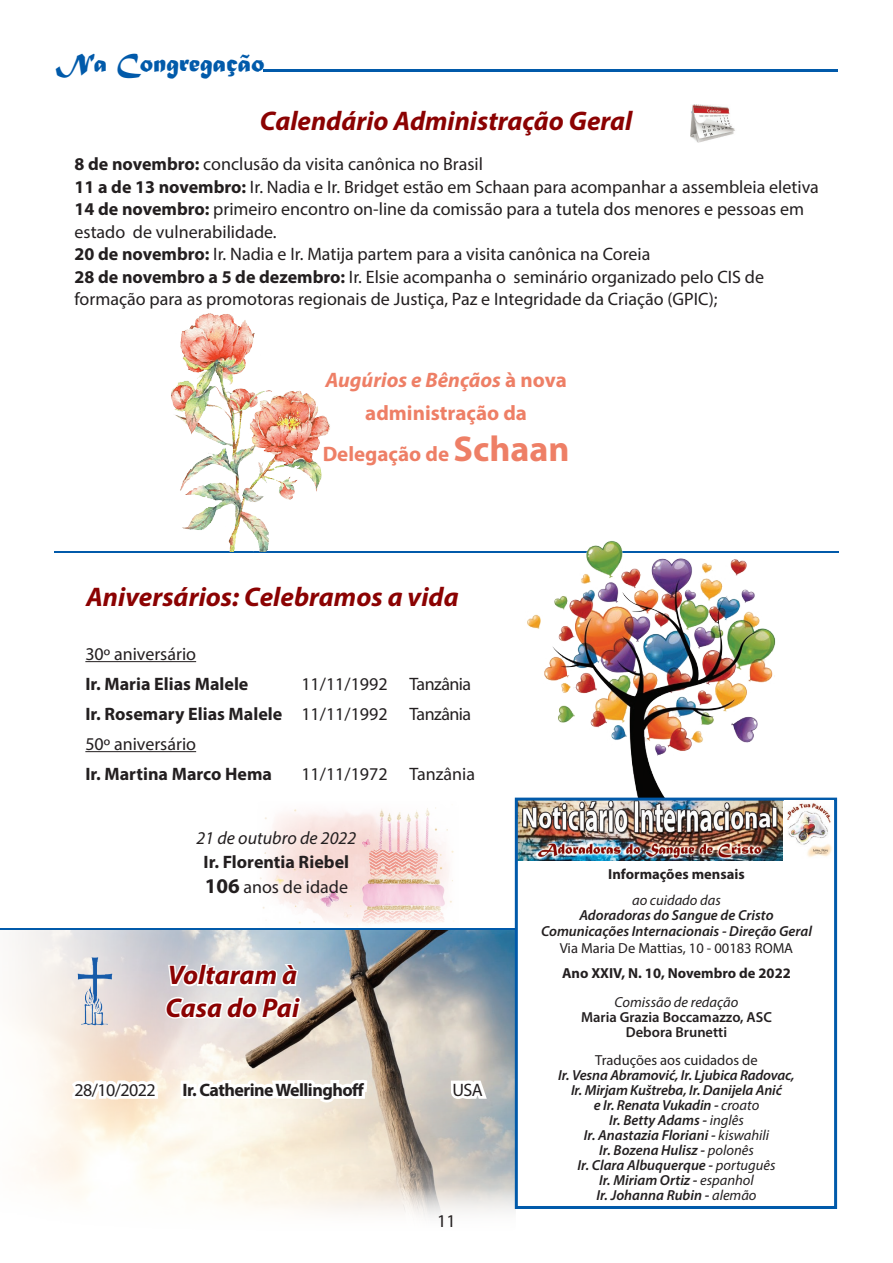
<style>
.page{position:relative;width:893px;height:1263px;background:#fff}
.page>*{position:absolute;margin:0;border:0;box-sizing:border-box;transform-origin:0 0}
.t1{font:italic 700 27px/32.4px "Myriad Pro";color:#8b0202}
.t2{font:27px "Matura MT Script Capitals";color:#015aaa}
.t3{font:700 21px/33px "Myriad Pro";color:#ee7f66;text-align:center}
.t4{font:18px/22.5px "Myriad Pro";color:#231f20;text-align:justify}
.t5{font:700 18px/25.5px "Myriad Pro";color:#231f20}
.t6{font:700 18px "Myriad Pro";letter-spacing:-.03em;color:#231f20}
.t7{font:italic 18px "Myriad Pro";color:#231f20}
.t8{font:italic 600 14.55px/15px "Myriad Pro";color:#231f20;text-align:center}
.t9{font:14.55px "Myriad Pro";color:#231f20}
.t10{font:700 14.55px "Myriad Pro";color:#231f20}
.t11{font:600 14.55px/15px "Myriad Pro";color:#231f20;text-align:center}
.t12{font:italic 14.55px "Myriad Pro";color:#231f20}
.s1{font-weight:700}
.s2{font-style:italic}
.s3{font-size:36px}
.s4{font-size:21px}
.s5{font-weight:400}
</style>
<div class="page">
<img style="left:258px;top:807px;width:200px;height:122px">
<hr style="left:54px;top:551px;width:785px;height:2px;background:#015aaa">
<hr style="left:85px;top:661px;width:111px;height:1px;background:#231f20">
<hr style="left:85px;top:751px;width:111px;height:1px;background:#231f20">
<img style="left:16px;top:930px;width:499px;height:287px">
<svg style="left:67px;top:961px;width:303px;height:256px"></svg>
<svg style="left:448px;top:1036px;width:43px;height:67px"></svg>
<hr style="left:0;top:929px;width:515px;height:1px;background:#015aaa">
<img style="left:61px;top:956px;width:60px;height:73px">
<img style="left:516px;top:541px;width:321px;height:257px">
<img style="left:690px;top:104px;width:45px;height:38px">
<img style="left:171px;top:313px;width:159px;height:238px">
<svg style="left:264px;top:70px;width:574px;height:2px"></svg>
<img style="left:519px;top:802px;width:264px;height:59px">
<div style="left:515px;top:798px;width:322px;height:411px;border:3px solid #015aaa"></div>
<img style="left:785px;top:801px;width:48px;height:56px">
<h1 class="t2" style="left:56px;top:46px;width:210px">Na Congregação</h1>
<h1 class="t1" style="left:260px;top:104px;width:374px">Calendário Administração Geral</h1>
<p class="t4" style="left:75px;top:153px;width:746px;text-align:left"><span class="s1">8 de novembro:</span> conclusão da visita canônica no Brasil<br><span class="s1">11 a de 13 novembro:</span> Ir. Nadia e Ir. Bridget estão em Schaan para acompanhar a assembleia eletiva <span class="s1">14 de novembro:</span> primeiro encontro on-line da comissão para a tutela dos menores e pessoas em estado de vulnerabilidade.<br><span class="s1">20 de novembro:</span> Ir. Nadia e Ir. Matija partem para a visita canônica na Coreia<br><span class="s1">28 de novembro a 5 de dezembro:</span> Ir. Elsie acompanha o seminário organizado pelo CIS de formação para as promotoras regionais de Justiça, Paz e Integridade da Criação (GPIC);</p>
<p class="t3" style="left:325px;top:363px;width:243px"><span class="s2">Augúrios e Bênçãos</span> à nova administração da</p>
<p class="t3" style="left:323px;top:436px;width:248px">Delegação de <span class="s3">Schaan</span></p>
<h1 class="t1" style="left:86px;top:580px;width:374px">Aniversários: Celebramos a vida</h1>
<p class="t4" style="left:85px;top:642px;width:112px">30º aniversário</p>
<p class="t5" style="left:85px;top:670px;width:165px">Ir. Maria Elias Malele</p>
<p class="t4" style="left:85px;top:668px;width:387px;line-height:30px;text-indent:216px">11/11/1992 Tanzânia <span class="s1">Ir. Rosemary Elias Malele</span> 11/11/1992 Tanzânia 50º aniversário</p>
<p class="t5" style="left:85px;top:760px;width:188px">Ir. Martina Marco Hema</p>
<p class="t4" style="left:301px;top:762px;width:175px">11/11/1972 Tanzânia</p>
<p class="t7" style="left:196px;top:827px;width:161px">21 de outubro de 2022</p>
<p class="t5" style="left:204px;top:848px;width:147px">Ir. Florentia Riebel<br><span class="s4">106</span> <span class="s5">anos de idade</span></p>
<h1 class="t1" style="left:166px;top:958px;width:135px">Voltaram à<br>Casa do Pai</h1>
<p class="t4" style="left:75px;top:1078px;width:83px">28/10/2022</p>
<p class="t6" style="left:183px;top:1078px;width:183px">Ir. Catherine Wellinghoff</p>
<p class="t4" style="left:453px;top:1078px;width:32px">USA</p>
<p class="t4" style="left:437px;top:1209px;width:20px">11</p>
<p class="t10" style="left:608px;top:865px;width:138px">Informações mensais</p>
<p class="t12" style="left:632px;top:891px;width:90px">ao cuidado das</p>
<p class="t8" style="left:541px;top:906px;width:272px;line-height:16.5px">Adoradoras do Sangue de Cristo<br>Comunicações Internacionais - Direção Geral</p>
<p class="t9" style="left:560px;top:939px;width:235px">Via Maria De Mattias, 10 - 00183 ROMA</p>
<p class="t10" style="left:562px;top:964px;width:230px">Ano XXIV, N. 10, Novembro de 2022</p>
<p class="t12" style="left:615px;top:993px;width:125px">Comissão de redação</p>
<p class="t11" style="left:581px;top:1009px;width:192px">Maria Grazia Boccamazzo, ASC<br>Debora Brunetti</p>
<p class="t9" style="left:595px;top:1051px;width:164px">Traduções aos cuidados de</p>
<p class="t8" style="left:558px;top:1067px;width:238px">Ir. Vesna Abramović, Ir. Ljubica Radovac,<br>Ir. Mirjam Kuštreba, Ir. Danijela Anić<br>e Ir. Renata Vukadin - <span class="s5">croato<br></span>Ir. Betty Adams - <span class="s5">inglês<br></span>Ir. Anastazia Floriani - <span class="s5">kiswahili<br></span>Ir. Bozena Hulisz - <span class="s5">polonês<br></span>Ir. Clara Albuquerque - <span class="s5">português<br></span>Ir. Miriam Ortiz - <span class="s5">espanhol<br></span>Ir. Johanna Rubin - <span class="s5">alemão</span></p>
</div>
